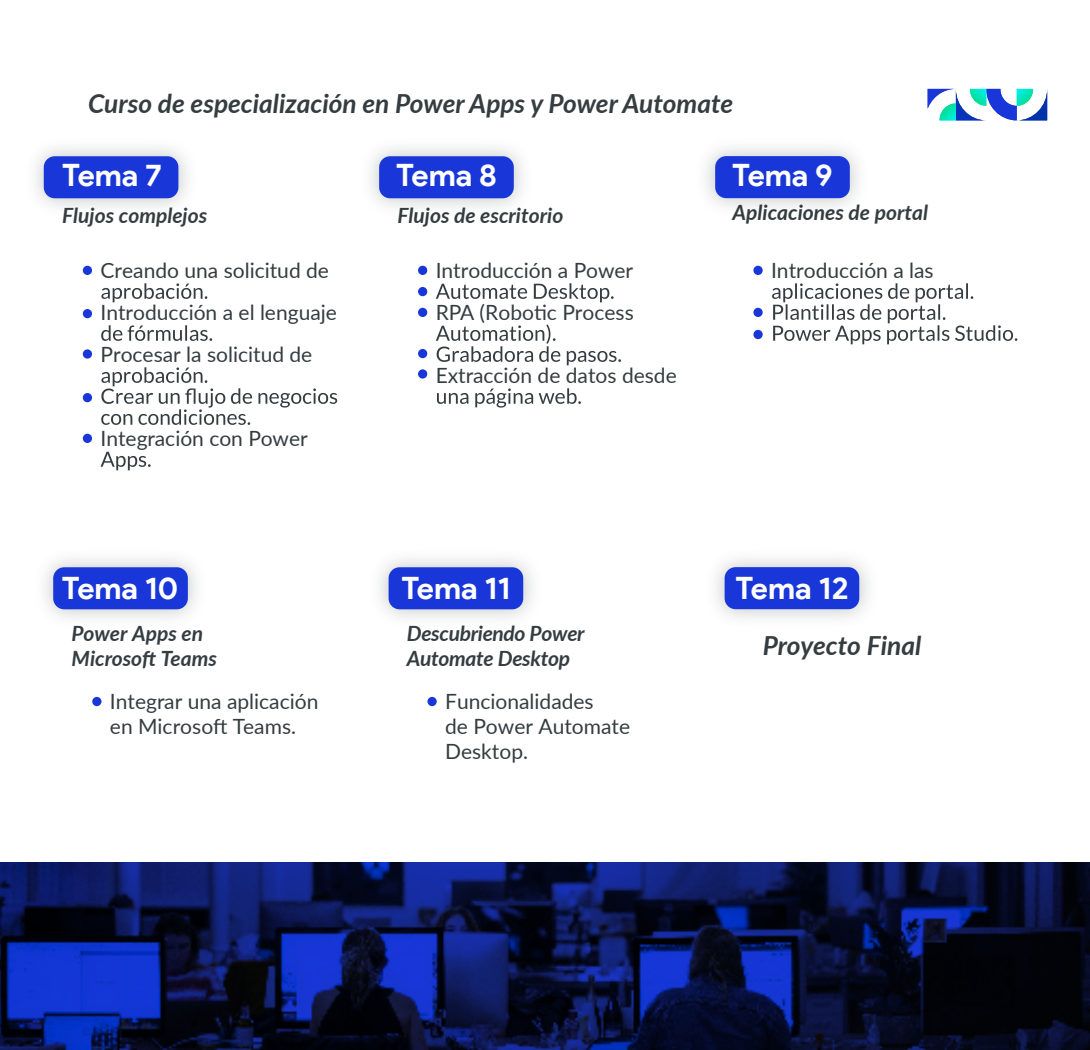
<style>
.page{position:relative;width:1090px;height:1050px;background:#fff}
.page>*{position:absolute;margin:0;border:0;box-sizing:border-box;transform-origin:0 0}
.t1{font:700 30.8px "Product Sans";letter-spacing:-.005em;color:#fff}
.t2{font:italic 700 26.25px "Lato";color:#353d40}
.t3{font:21px/42px "Lato";color:#353d40}
.t4{font:italic 700 21px/25.2px "Lato";color:#353d40}
</style>
<div class="page">
<svg style="left:101px;top:283px;width:106px;height:19px"></svg>
<svg style="left:101px;top:325px;width:111px;height:16px"></svg>
<svg style="left:101px;top:367px;width:236px;height:58px"></svg>
<svg style="left:101px;top:452px;width:50px;height:18px"></svg>
<div style="left:83px;top:266px;width:9px;height:9px;background:#1937d8;border-radius:50%"></div>
<div style="left:83px;top:309px;width:9px;height:9px;background:#1937d8;border-radius:50%"></div>
<div style="left:83px;top:349px;width:9px;height:10px;background:#1937d8;border-radius:50%"></div>
<div style="left:83px;top:393px;width:9px;height:9px;background:#1937d8;border-radius:50%"></div>
<div style="left:83px;top:434px;width:9px;height:9px;background:#1937d8;border-radius:50%"></div>
<img style="left:35px;top:147px;width:153px;height:61px">
<div style="left:44px;top:156px;width:134px;height:42px;background:#1937d8;border-radius:11px"></div>
<svg style="left:436px;top:283px;width:177px;height:19px"></svg>
<svg style="left:436px;top:324px;width:185px;height:41px"></svg>
<svg style="left:437px;top:388px;width:144px;height:20px"></svg>
<div style="left:418px;top:266px;width:9px;height:9px;background:#1937d8;border-radius:50%"></div>
<div style="left:418px;top:287px;width:9px;height:9px;background:#1937d8;border-radius:50%"></div>
<div style="left:418px;top:308px;width:9px;height:9px;background:#1937d8;border-radius:50%"></div>
<div style="left:418px;top:349px;width:9px;height:9px;background:#1937d8;border-radius:50%"></div>
<div style="left:418px;top:369px;width:9px;height:10px;background:#1937d8;border-radius:50%"></div>
<img style="left:370px;top:147px;width:153px;height:61px">
<div style="left:379px;top:156px;width:135px;height:42px;background:#1937d8;border-radius:11px"></div>
<svg style="left:772px;top:283px;width:245px;height:61px"></svg>
<div style="left:753px;top:266px;width:9px;height:9px;background:#1937d8;border-radius:50%"></div>
<div style="left:753px;top:308px;width:9px;height:9px;background:#1937d8;border-radius:50%"></div>
<div style="left:753px;top:330px;width:9px;height:9px;background:#1937d8;border-radius:50%"></div>
<img style="left:706px;top:147px;width:153px;height:61px">
<div style="left:715px;top:156px;width:134px;height:42px;background:#1937d8;border-radius:11px"></div>
<div style="left:92px;top:697px;width:9px;height:9px;background:#1937d8;border-radius:50%"></div>
<img style="left:44px;top:558px;width:153px;height:61px">
<div style="left:53px;top:567px;width:135px;height:42px;background:#1937d8;border-radius:11px"></div>
<div style="left:427px;top:697px;width:9px;height:9px;background:#1937d8;border-radius:50%"></div>
<img style="left:380px;top:558px;width:153px;height:61px">
<div style="left:388px;top:567px;width:135px;height:42px;background:#1937d8;border-radius:11px"></div>
<img style="left:716px;top:558px;width:153px;height:61px">
<div style="left:724px;top:567px;width:135px;height:42px;background:#1937d8;border-radius:11px"></div>
<svg style="left:0;top:863px;width:1089px;height:187px;background:#09154d"></svg>
<svg style="left:927px;top:89px;width:120px;height:32px"></svg>
<p class="t2" style="left:88px;top:84px;width:646px">Curso de especialización en Power Apps y Power Automate</p>
<h1 class="t1" style="left:62px;top:156px;width:101px">Tema 7</h1>
<p class="t4" style="left:62px;top:202px;width:147px">Flujos complejos</p>
<p class="t3" style="left:100px;top:248px;width:238px">Creando una solicitud de<br>Introducción a el lenguaje<br>Procesar la solicitud de</p>
<p class="t3" style="left:100px;top:416px;width:209px">Integración con Power</p>
<h1 class="t1" style="left:62px;top:569px;width:118px">Tema 10</h1>
<p class="t4" style="left:72px;top:620px;width:147px">Power Apps en<br>Microsoft Teams</p>
<p class="t3" style="left:110px;top:688px;width:210px;line-height:25.2px">Integrar una aplicación en Microsoft Teams.</p>
<h1 class="t1" style="left:396px;top:156px;width:102px">Tema 8</h1>
<h1 class="t1" style="left:732px;top:156px;width:102px">Tema 9</h1>
<p class="t4" style="left:397px;top:202px;width:167px">Flujos de escritorio</p>
<p class="t4" style="left:732px;top:199px;width:197px">Aplicaciones de portal</p>
<p class="t3" style="left:435px;top:248px;width:200px">Introducción a Power<br>RPA (Robotic Process</p>
<p class="t3" style="left:771px;top:248px;width:164px">Introducción a las</p>
<p class="t3" style="left:435px;top:353px;width:242px">Extracción de datos desde</p>
<h1 class="t1" style="left:401px;top:569px;width:111px">Tema 11</h1>
<h1 class="t1" style="left:735px;top:569px;width:115px">Tema 12</h1>
<p class="t4" style="left:407px;top:620px;width:179px">Descubriendo Power<br>Automate Desktop</p>
<p class="t3" style="left:445px;top:688px;width:186px;line-height:25.2px">Funcionalidades<br>de Power Automate<br>Desktop.</p>
<p class="t2" style="left:762px;top:627px;width:160px">Proyecto Final</p>
</div>
